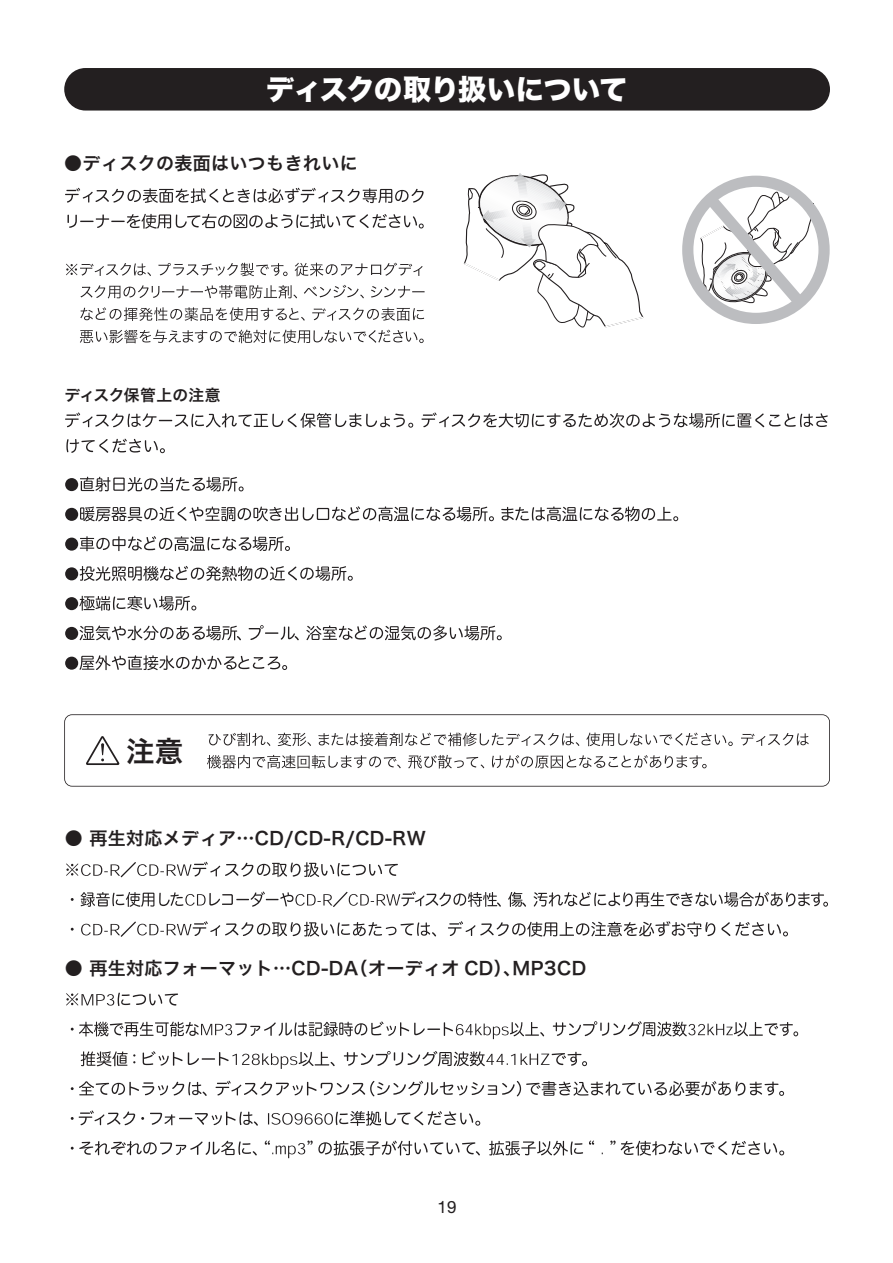
<style>
.page{position:relative;width:893px;height:1263px;background:#fff}
.page>*{position:absolute;margin:0;border:0;box-sizing:border-box;transform-origin:0 0}
.t1{font:28.5px "Hira Kaku Std W8 90 pv RKSJ H";letter-spacing:-.03em;color:#fff}
.t2{font:28.5px "Hira Kaku Pro W6 90 pv RKSJ H";color:#231f20}
.t3{font:18px "Hira Kaku Pro W6 90 pv RKSJ H";letter-spacing:.02em;color:#231f20}
.t4{font:16.95px "Helvetica Neue";color:#231f20}
.t5{font:15.75px "Hira Kaku Pro W6 90 pv RKSJ H";letter-spacing:.015em;color:#231f20}
</style>
<div class="page">
<div style="left:64px;top:68px;width:766px;height:43px;background:#231f20;border-radius:21px"></div>
<svg style="left:65px;top:188px;width:358px;height:15px"></svg>
<svg style="left:67px;top:214px;width:357px;height:15px"></svg>
<svg style="left:66px;top:263px;width:85px;height:13px"></svg>
<svg style="left:158px;top:263px;width:129px;height:13px"></svg>
<svg style="left:294px;top:263px;width:128px;height:13px"></svg>
<svg style="left:80px;top:285px;width:217px;height:14px"></svg>
<svg style="left:304px;top:285px;width:60px;height:13px"></svg>
<svg style="left:371px;top:286px;width:53px;height:12px"></svg>
<svg style="left:80px;top:307px;width:225px;height:14px"></svg>
<svg style="left:312px;top:307px;width:112px;height:14px"></svg>
<svg style="left:80px;top:330px;width:343px;height:13px"></svg>
<svg style="left:66px;top:862px;width:332px;height:15px"></svg>
<svg style="left:81px;top:892px;width:747px;height:15px"></svg>
<svg style="left:71px;top:921px;width:717px;height:16px"></svg>
<svg style="left:66px;top:993px;width:112px;height:13px"></svg>
<svg style="left:71px;top:1021px;width:727px;height:18px"></svg>
<svg style="left:81px;top:1051px;width:506px;height:18px"></svg>
<svg style="left:71px;top:1081px;width:713px;height:15px"></svg>
<svg style="left:71px;top:1111px;width:73px;height:14px"></svg>
<svg style="left:150px;top:1112px;width:108px;height:14px"></svg>
<svg style="left:268px;top:1111px;width:212px;height:15px"></svg>
<svg style="left:71px;top:1141px;width:186px;height:14px"></svg>
<svg style="left:265px;top:1141px;width:47px;height:17px"></svg>
<svg style="left:318px;top:1141px;width:265px;height:15px"></svg>
<svg style="left:589px;top:1141px;width:195px;height:15px"></svg>
<svg style="left:65px;top:413px;width:762px;height:15px"></svg>
<svg style="left:66px;top:439px;width:99px;height:14px"></svg>
<svg style="left:65px;top:477px;width:178px;height:15px"></svg>
<svg style="left:65px;top:506px;width:429px;height:15px"></svg>
<svg style="left:501px;top:506px;width:177px;height:15px"></svg>
<svg style="left:65px;top:536px;width:225px;height:15px"></svg>
<svg style="left:65px;top:566px;width:288px;height:15px"></svg>
<svg style="left:65px;top:596px;width:131px;height:15px"></svg>
<svg style="left:65px;top:626px;width:176px;height:14px"></svg>
<svg style="left:249px;top:625px;width:252px;height:16px"></svg>
<svg style="left:65px;top:655px;width:222px;height:15px"></svg>
<svg style="left:463px;top:173px;width:181px;height:155px"></svg>
<div style="left:682px;top:176px;width:147px;height:148px;border:11px solid #bcbdc0;border-radius:50%"></div>
<svg style="left:692px;top:180px;width:126px;height:141px"></svg>
<div style="left:64px;top:714px;width:766px;height:73px;border:2px solid #231f20;border-radius:8px"></div>
<svg style="left:209px;top:733px;width:61px;height:13px"></svg>
<svg style="left:277px;top:733px;width:34px;height:13px"></svg>
<svg style="left:318px;top:732px;width:261px;height:14px"></svg>
<svg style="left:586px;top:733px;width:222px;height:13px"></svg>
<svg style="left:207px;top:755px;width:194px;height:14px"></svg>
<svg style="left:408px;top:755px;width:76px;height:14px"></svg>
<svg style="left:492px;top:755px;width:214px;height:14px"></svg>
<svg style="left:86px;top:736px;width:34px;height:29px"></svg>
<h1 class="t1" style="left:266px;top:78px;width:363px">ディスクの取り扱いについて</h1>
<p class="t3" style="left:64px;top:156px;width:295px">●ディスクの表面はいつもきれいに</p>
<p class="t5" style="left:65px;top:389px;width:158px">ディスク保管上の注意</p>
<h1 class="t2" style="left:126px;top:740px;width:58px">注意</h1>
<p class="t3" style="left:65px;top:832px;width:363px">● 再生対応メディア…CD/CD-R/CD-RW</p>
<p class="t3" style="left:65px;top:962px;width:523px">● 再生対応フォーマット…CD-DA（オーディオ CD）、MP3CD</p>
<p class="t4" style="left:437px;top:1201px;width:20px">19</p>
</div>
